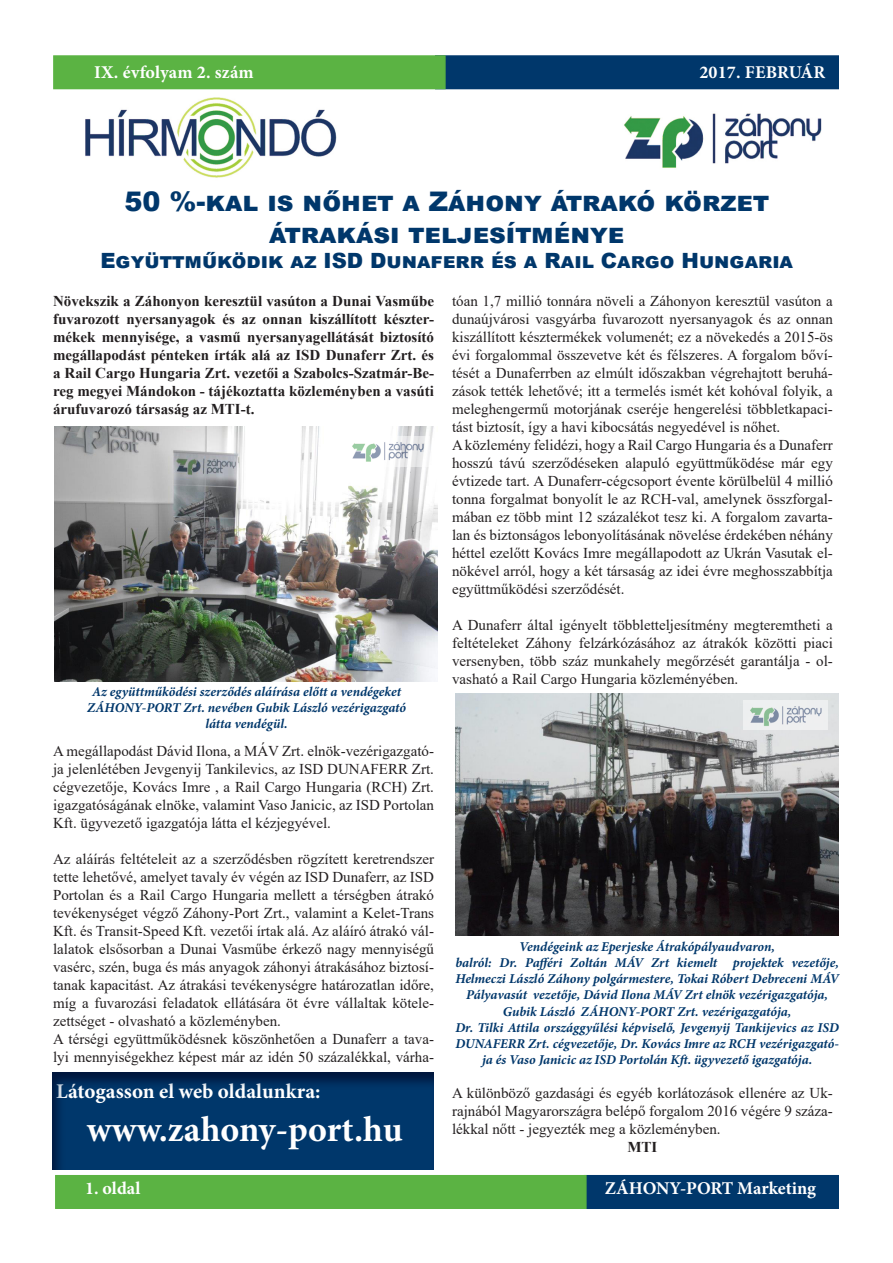
<style>
.page{position:relative;width:893px;height:1263px;background:#fff}
.page>*{position:absolute;margin:0;border:0;box-sizing:border-box;transform-origin:0 0}
.t1{font:700 36px "Minion Pro";color:#fff}
.t2{font:900 27px "Arial";color:#00376b}
.t3{font:900 21px "Arial";color:#00376b}
.t4{font:700 21px "Minion Pro";color:#fff}
.t5{font:700 18px "Minion Pro";letter-spacing:.005em;color:#fff}
.t6{font:15px/18px "Times New Roman";color:#231f20;text-align:justify}
.t7{font:700 15px/18px "Times New Roman";color:#231f20;text-align:justify}
.t8{font:italic 700 13.5px/16.2px "Minion Pro";color:#00376b;text-align:center}
</style>
<div class="page">
<div style="left:435px;top:55px;width:404px;height:34px;background:#00376b;border:2px solid #00376b"></div>
<div style="left:53px;top:55px;width:393px;height:34px;background:#5bb343;border:2px solid #5bb343"></div>
<img style="left:85px;top:98px;width:252px;height:80px">
<img style="left:624px;top:113px;width:198px;height:55px">
<div style="left:584px;top:1175px;width:255px;height:34px;background:#00376b"></div>
<div style="left:55px;top:1175px;width:532px;height:34px;background:#5bb343"></div>
<img style="left:55px;top:426px;width:382px;height:256px">
<img style="left:345px;top:436px;width:84px;height:31px">
<img style="left:455px;top:693px;width:383px;height:242px">
<img style="left:743px;top:701px;width:84px;height:28px">
<div style="left:48px;top:1058px;width:417px;height:111px;background:#00376b;opacity:.75"></div>
<p class="t5" style="left:94px;top:59px;width:161px">IX. évfolyam 2. szám</p>
<p class="t5" style="left:699px;top:59px;width:127px">2017. FEBRUÁR</p>
<p class="t2" style="left:125px;top:181px;width:646px">50 %-kal is nőhet a Záhony átrakó körzet</p>
<p class="t2" style="left:269px;top:214px;width:356px">átrakási teljesítménye</p>
<p class="t3" style="left:100px;top:246px;width:694px">Együttműködik az ISD Dunaferr és a Rail Cargo Hungaria</p>
<p class="t7" style="left:53px;top:292px;width:382px">Növekszik a Záhonyon keresztül vasúton a Dunai Vasműbe fuvarozott nyersanyagok és az onnan kiszállított készter&shy;mékek mennyisége, a vasmű nyersanyagellátását biztosító megállapodást pénteken írták alá az ISD Dunaferr Zrt. és a Rail Cargo Hungaria Zrt. vezetői a Szabolcs-Szatmár-Be&shy;reg megyei Mándokon - tájékoztatta közleményben a vasúti árufuvarozó társaság az MTI-t.</p>
<p class="t6" style="left:452px;top:292px;width:382px">tóan 1,7 millió tonnára növeli a Záhonyon keresztül vasúton a dunaújvárosi vasgyárba fuvarozott nyersanyagok és az onnan kiszállított késztermékek volumenét; ez a növekedés a 2015-ös évi forgalommal összevetve két és félszeres. A forgalom bőví&shy;tését a Dunaferrben az elmúlt időszakban végrehajtott beruhá&shy;zások tették lehetővé; itt a termelés ismét két kohóval folyik, a meleghengermű motorjának cseréje hengerelési többletkapaci&shy;tást biztosít, így a havi kibocsátás negyedével is nőhet.</p>
<p class="t6" style="left:452px;top:436px;width:382px">A közlemény felidézi, hogy a Rail Cargo Hungaria és a Dunaferr hosszú távú szerződéseken alapuló együttműködése már egy évtizede tart. A Dunaferr-cégcsoport évente körülbelül 4 millió tonna forgalmat bonyolít le az RCH-val, amelynek összforgal&shy;mában ez több mint 12 százalékot tesz ki. A forgalom zavarta&shy;lan és biztonságos lebonyolításának növelése érdekében néhány héttel ezelőtt Kovács Imre megállapodott az Ukrán Vasutak el&shy;nökével arról, hogy a két társaság az idei évre meghosszabbítja együttműködési szerződését.</p>
<p class="t6" style="left:452px;top:616px;width:382px">A Dunaferr által igényelt többletteljesítmény megteremtheti a feltételeket Záhony felzárkózásához az átrakók közötti piaci versenyben, több száz munkahely megőrzését garantálja - ol&shy;vasható a Rail Cargo Hungaria közleményében.</p>
<p class="t8" style="left:92px;top:683px;width:311px">Az együttműködési szerződés aláírása előtt a vendégeket</p>
<p class="t8" style="left:87px;top:699px;width:321px">ZÁHONY-PORT Zrt. nevében Gubik László vezérigazgató</p>
<p class="t8" style="left:205px;top:715px;width:84px">látta vendégül.</p>
<p class="t6" style="left:53px;top:742px;width:382px">A megállapodást Dávid Ilona, a MÁV Zrt. elnök-vezérigazgató&shy;ja jelenlétében Jevgenyij Tankilevics, az ISD DUNAFERR Zrt. cégvezetője, Kovács Imre , a Rail Cargo Hungaria (RCH) Zrt. igazgatóságának elnöke, valamint Vaso Janicic, az ISD Portolan Kft. ügyvezető igazgatója látta el kézjegyével.</p>
<p class="t6" style="left:53px;top:850px;width:382px">Az aláírás feltételeit az a szerződésben rögzített keretrendszer tette lehetővé, amelyet tavaly év végén az ISD Dunaferr, az ISD Portolan és a Rail Cargo Hungaria mellett a térségben átrakó tevékenységet végző Záhony-Port Zrt., valamint a Kelet-Trans Kft. és Transit-Speed Kft. vezetői írtak alá. Az aláíró átrakó vál&shy;lalatok elsősorban a Dunai Vasműbe érkező nagy mennyiségű vasérc, szén, buga és más anyagok záhonyi átrakásához biztosí&shy;tanak kapacitást. Az átrakási tevékenységre határozatlan időre, míg a fuvarozási feladatok ellátására öt évre vállaltak kötele&shy;zettséget - olvasható a közleményben.</p>
<p class="t6" style="left:53px;top:1030px;width:382px">A térségi együttműködésnek köszönhetően a Dunaferr a tava&shy;lyi mennyiségekhez képest már az idén 50 százalékkal, várha-</p>
<h3 class="t4" style="left:56px;top:1077px;width:266px">Látogasson el web oldalunkra:</h3>
<h1 class="t1" style="left:87px;top:1104px;width:317px">www.zahony-port.hu</h1>
<p class="t8" style="left:519px;top:938px;width:257px">Vendégeink az Eperjeske Átrakópályaudvaron,</p>
<p class="t8" style="left:455px;top:954px;width:385px">balról: Dr. Pafféri Zoltán MÁV Zrt kiemelt projektek vezetője,<br>Helmeczi László Záhony polgármestere, Tokai Róbert Debreceni MÁV<br>Pályavasút vezetője, Dávid Ilona MÁV Zrt elnök vezérigazgatója,</p>
<p class="t8" style="left:503px;top:1003px;width:290px">Gubik László ZÁHONY-PORT Zrt. vezérigazgatója,</p>
<p class="t8" style="left:455px;top:1019px;width:385px">Dr. Tilki Attila országgyűlési képviselő, Jevgenyij Tankijevics az ISD<br>DUNAFERR Zrt. cégvezetője, Dr. Kovács Imre az RCH vezérigazgató&shy;ja és Vaso Janicic az ISD Portolán Kft. ügyvezető igazgatója.</p>
<p class="t6" style="left:452px;top:1084px;width:382px">A különböző gazdasági és egyéb korlátozások ellenére az Uk&shy;rajnából Magyarországra belépő forgalom 2016 végére 9 száza&shy;lékkal nőtt - jegyezték meg a közleményben.</p>
<p class="t7" style="left:627px;top:1138px;width:31px">MTI</p>
<p class="t5" style="left:85px;top:1176px;width:57px">1. oldal</p>
<p class="t5" style="left:605px;top:1176px;width:213px">ZÁHONY-PORT Marketing</p>
</div>
